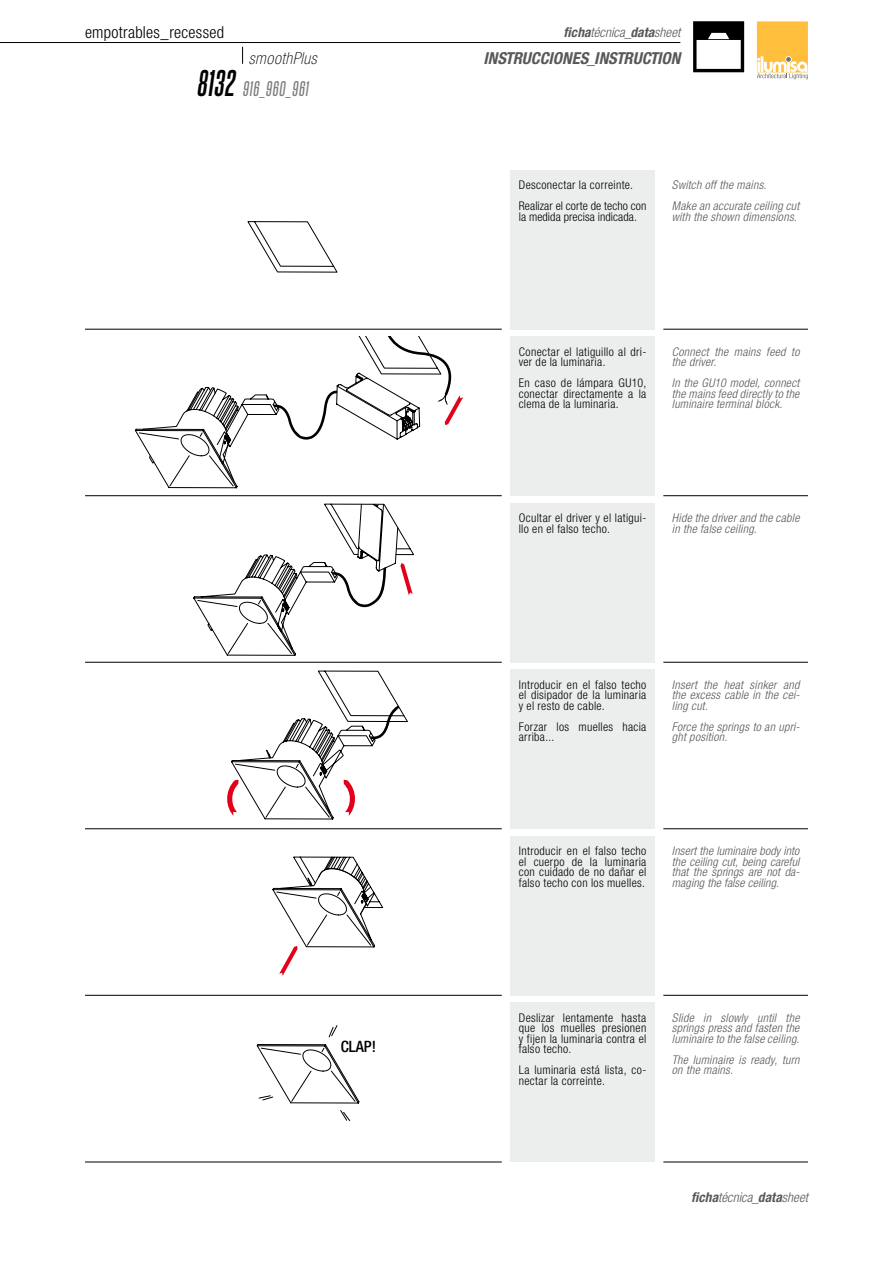
<style>
.page{position:relative;width:893px;height:1263px;background:#fff}
.page>*{position:absolute;margin:0;border:0;box-sizing:border-box;transform-origin:0 0}
.t1{font:italic 18px "Steelfish Rg";letter-spacing:.045em;color:#7b7c7e}
.t2{font:italic 700 condensed 16.5px "Helvetica Neue LT Std";letter-spacing:.005em;color:#58585a}
.t3{font:300 condensed 16.5px "Helvetica Neue LT Std";letter-spacing:.02em;color:#000}
.t4{font:italic 100 condensed 16.5px "Helvetica Neue LT Std";letter-spacing:.035em;color:#000}
.t5{font:500 condensed 15.6px "Helvetica Neue LT Std";color:#000}
.t6{font:italic 300 condensed 13.5px "Helvetica Neue LT Std";color:#58585a}
.t7{font:300 condensed 12px/10.5px "Helvetica Neue LT Std";letter-spacing:.025em;color:#000}
.t8{font:italic 300 condensed 12px/10.5px "Helvetica Neue LT Std";letter-spacing:.025em;color:#58585a}
.t9{font:300 condensed 12px "Helvetica Neue LT Std";letter-spacing:.005em;color:#000}
.s1{font-weight:700;font-size:31.5px;color:#000}
.s2{font-weight:700}
.s3{font-weight:500}
</style>
<div class="page">
<div style="left:510px;top:170px;width:145px;height:159px;background:#eceded"></div>
<svg style="left:247px;top:221px;width:91px;height:52px"></svg>
<div style="left:510px;top:337px;width:145px;height:159px;background:#eceded"></div>
<svg style="left:357px;top:337px;width:94px;height:37px"></svg>
<svg style="left:135px;top:374px;width:328px;height:115px"></svg>
<div style="left:510px;top:503px;width:145px;height:159px;background:#eceded"></div>
<svg style="left:193px;top:504px;width:221px;height:152px"></svg>
<div style="left:510px;top:670px;width:145px;height:159px;background:#eceded"></div>
<svg style="left:227px;top:670px;width:181px;height:150px"></svg>
<div style="left:510px;top:836px;width:145px;height:159px;background:#eceded"></div>
<svg style="left:272px;top:856px;width:112px;height:120px"></svg>
<div style="left:510px;top:1003px;width:145px;height:159px;background:#eceded"></div>
<svg style="left:256px;top:1025px;width:104px;height:96px"></svg>
<svg style="left:757px;top:21px;width:51px;height:58px;background:#faca6a"></svg>
<svg style="left:242px;top:47px;width:1px;height:17px"></svg>
<hr style="left:85px;top:329px;width:417px;height:1px;background:#000">
<hr style="left:663px;top:329px;width:145px;height:1px;background:#000">
<hr style="left:85px;top:495px;width:417px;height:1px;background:#000">
<hr style="left:663px;top:495px;width:145px;height:1px;background:#000">
<hr style="left:85px;top:662px;width:417px;height:1px;background:#000">
<hr style="left:663px;top:662px;width:145px;height:1px;background:#000">
<hr style="left:85px;top:828px;width:417px;height:1px;background:#000">
<hr style="left:663px;top:828px;width:145px;height:1px;background:#000">
<hr style="left:85px;top:995px;width:417px;height:1px;background:#000">
<hr style="left:663px;top:995px;width:145px;height:1px;background:#000">
<hr style="left:85px;top:1162px;width:417px;height:1px;background:#000">
<hr style="left:663px;top:1162px;width:145px;height:1px;background:#000">
<svg style="left:693px;top:21px;width:51px;height:51px"></svg>
<hr style="left:0;top:42px;width:680px;height:1px;background:#000">
<h2 class="t3" style="left:85px;top:22px;width:141px">empotrables_recessed</h2>
<h2 class="t4" style="left:249px;top:49px;width:69px">smoothPlus</h2>
<h1 class="t1" style="left:197px;top:77px;width:113px"><span class="s1">8132</span> 916_960_961</h1>
<h3 class="t5" style="left:341px;top:1037px;width:37px">CLAP!</h3>
<p class="t6" style="left:564px;top:24px;width:118px"><span class="s2">ficha</span>técnica<span class="s3">_</span><span class="s2">data</span>sheet</p>
<h2 class="t2" style="left:483px;top:48px;width:198px">INSTRUCCIONES<span class="s3">_</span>INSTRUCTION</h2>
<p class="t7" style="left:519px;top:174px;width:129px;line-height:21px">Desconectar la correinte.<br>Realizar el corte de techo con</p>
<p class="t9" style="left:519px;top:210px;width:120px">la medida precisa indicada.</p>
<p class="t8" style="left:672px;top:175px;width:129px;line-height:21px">Switch off the mains.<br>Make an accurate ceiling cut</p>
<p class="t8" style="left:672px;top:211px;width:126px">with the shown dimensions.</p>
<p class="t7" style="left:519px;top:346px;width:129px">Conectar el latiguillo al dri&shy;ver de la luminaria.</p>
<p class="t7" style="left:519px;top:378px;width:129px;text-align:justify">En caso de lámpara GU10, conectar directamente a la clema de la luminaria.</p>
<p class="t8" style="left:672px;top:346px;width:129px">Connect the mains feed to the driver.</p>
<p class="t8" style="left:672px;top:378px;width:129px;text-align:justify">In the GU10 model, connect the mains feed directly to the luminaire terminal block.</p>
<p class="t7" style="left:519px;top:513px;width:129px">Ocultar el driver y el latigui&shy;llo en el falso techo.</p>
<p class="t8" style="left:672px;top:513px;width:129px">Hide the driver and the cable in the false ceiling.</p>
<p class="t7" style="left:519px;top:679px;width:129px;text-align:justify">Introducir en el falso techo el disipador de la luminaria y el resto de cable.</p>
<p class="t7" style="left:519px;top:721px;width:129px">Forzar los muelles hacia arriba...</p>
<p class="t8" style="left:672px;top:679px;width:129px;text-align:justify">Insert the heat sinker and the excess cable in the cei&shy;ling cut.</p>
<p class="t8" style="left:672px;top:721px;width:129px">Force the springs to an upri&shy;ght position.</p>
<p class="t7" style="left:519px;top:846px;width:129px;text-align:justify">Introducir en el falso techo el cuerpo de la luminaria con cuidado de no dañar el falso techo con los muelles.</p>
<p class="t8" style="left:672px;top:846px;width:129px;text-align:justify">Insert the luminaire body into the ceiling cut, being careful that the springs are not da&shy;maging the false ceiling.</p>
<p class="t7" style="left:519px;top:1012px;width:129px;text-align:justify">Deslizar lentamente hasta que los muelles presionen y fijen la luminaria contra el falso techo.</p>
<p class="t7" style="left:519px;top:1065px;width:129px">La luminaria está lista, co&shy;nectar la correinte.</p>
<p class="t8" style="left:672px;top:1012px;width:129px;text-align:justify">Slide in slowly until the springs press and fasten the luminaire to the false ceiling.</p>
<p class="t8" style="left:672px;top:1054px;width:129px">The luminaire is ready, turn on the mains.</p>
<p class="t6" style="left:691px;top:1189px;width:118px"><span class="s2">ficha</span>técnica<span class="s3">_</span><span class="s2">data</span>sheet</p>
</div>
